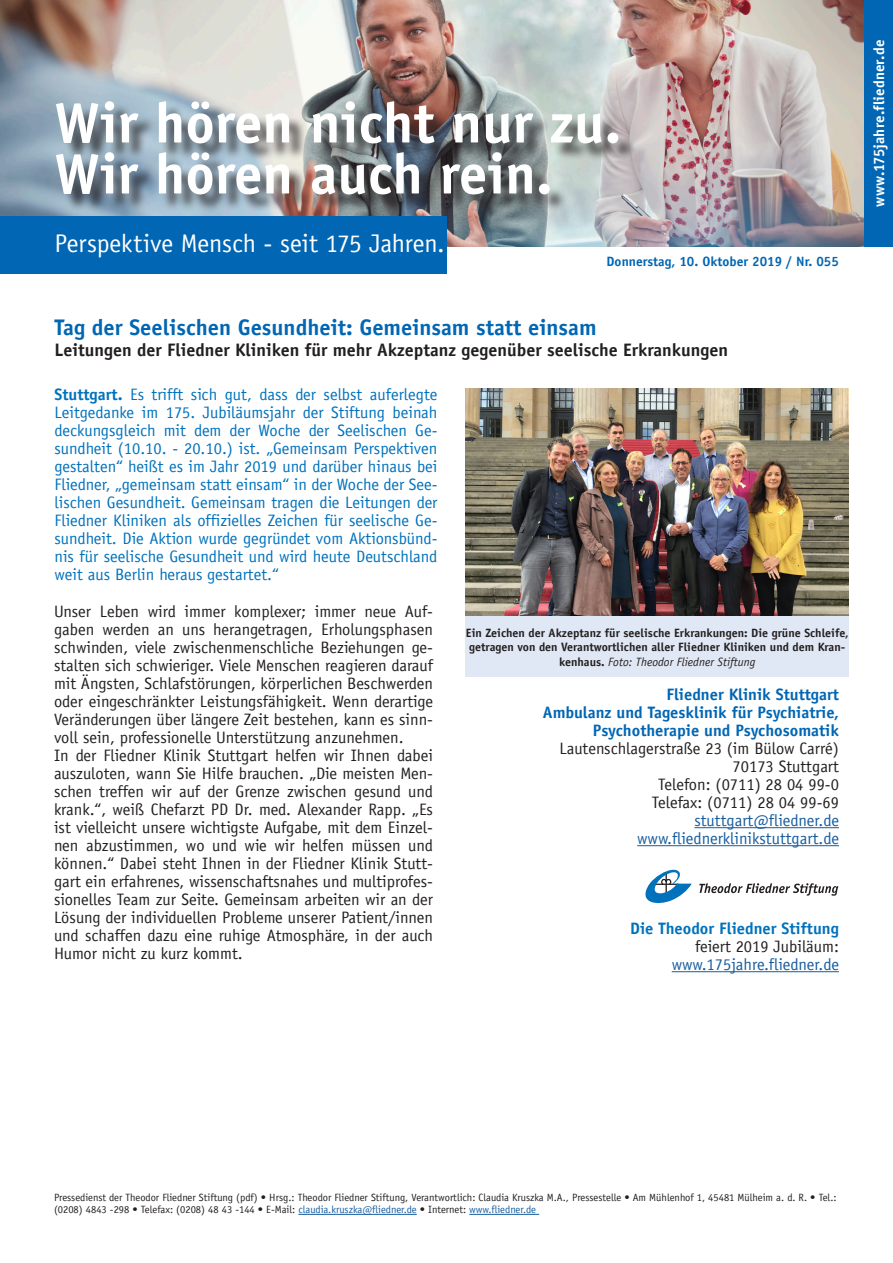
<style>
.page{position:relative;width:893px;height:1263px;background:#fff}
.page>*{position:absolute;margin:0;border:0;box-sizing:border-box;transform-origin:0 0}
.t1{font:700 57px "Officina Sans";color:#fff}
.t2{font:25.5px "Officina Sans";letter-spacing:-.005em;color:#fff}
.t3{font:700 22.5px "Officina Sans";color:#0166b3}
.t4{font:700 18px "Officina Sans";color:#231f20}
.t5{font:16.5px/18px "Officina Sans";color:#231f20;text-align:justify}
.t6{font:16.5px/18px "Officina Sans";color:#0072bc;text-align:justify}
.t7{font:700 16.5px/18px "Officina Sans";color:#0166b3;text-align:right}
.t8{font:16.5px "Officina Sans";color:#175d9e}
.t9{font:700 16.5px "Officina Sans";color:#0072bc}
.t10{font:700 15px "Officina Sans";letter-spacing:.005em;color:#fff}
.t11{font:700 13.5px "Officina Sans";color:#0166b3}
.t12{font:700 12px/14.4px "Officina Sans";color:#231f20;text-align:center}
.t13{font:10.5px/12.6px "Officina Sans";color:#231f20}
.s1{font-weight:700}
.s2{font-weight:400;font-style:italic}
.s3{color:#175d9e}
</style>
<div class="page">
<img style="left:0;top:0;width:864px;height:247px">
<hr style="left:694px;top:827px;width:145px;height:1px;background:#175d9e">
<hr style="left:637px;top:845px;width:202px;height:1px;background:#175d9e">
<hr style="left:672px;top:971px;width:167px;height:1px;background:#175d9e">
<div style="left:0;top:216px;width:446px;height:58px;background:#0166b3"></div>
<div style="left:60px;top:104px;width:576px;height:109px;background:#231f20;opacity:.75"></div>
<hr style="left:298px;top:1214px;width:119px;height:1px;background:#175d9e">
<hr style="left:469px;top:1214px;width:70px;height:1px;background:#175d9e">
<div style="left:864px;top:0;width:29px;height:247px;background:#0166b3"></div>
<svg style="left:645px;top:870px;width:47px;height:33px"></svg>
<svg style="left:699px;top:883px;width:139px;height:13px"></svg>
<img style="left:466px;top:388px;width:383px;height:229px">
<div style="left:465px;top:617px;width:384px;height:60px;background:#e1e8f5"></div>
<p class="t1" style="left:54px;top:88px;width:568px">Wir hören nicht nur zu.</p>
<p class="t1" style="left:54px;top:139px;width:500px">Wir hören auch rein.</p>
<p class="t2" style="left:54px;top:228px;width:392px">Perspektive Mensch - seit 175 Jahren.</p>
<p class="t11" style="left:607px;top:253px;width:234px">Donnerstag, 10. Oktober 2019 / Nr. 055</p>
<p class="t3" style="left:54px;top:313px;width:543px">Tag der Seelischen Gesundheit: Gemeinsam statt einsam</p>
<p class="t4" style="left:54px;top:339px;width:675px">Leitungen der Fliedner Kliniken für mehr Akzeptanz gegenüber seelische Erkrankungen</p>
<p class="t6" style="left:54px;top:386px;width:384px"><span class="s1">Stuttgart.</span> Es trifft sich gut, dass der selbst auferlegte Leitgedanke im 175. Jubiläumsjahr der Stiftung beinah deckungsgleich mit dem der Woche der Seelischen Ge&shy;sundheit (10.10. - 20.10.) ist. „Gemeinsam Perspektiven gestalten“ heißt es im Jahr 2019 und darüber hinaus bei Fliedner, „gemeinsam statt einsam“ in der Woche der See&shy;lischen Gesundheit. Gemeinsam tragen die Leitungen der Fliedner Kliniken als offizielles Zeichen für seelische Ge&shy;sundheit. Die Aktion wurde gegründet vom Aktionsbünd&shy;nis für seelische Gesundheit und wird heute Deutschland weit aus Berlin heraus gestartet.“</p>
<p class="t5" style="left:54px;top:602px;width:381px">Unser Leben wird immer komplexer; immer neue Auf&shy;gaben werden an uns herangetragen, Erholungsphasen schwinden, viele zwischenmenschliche Beziehungen ge&shy;stalten sich schwieriger. Viele Menschen reagieren darauf mit Ängsten, Schlafstörungen, körperlichen Beschwerden oder eingeschränkter Leistungsfähigkeit. Wenn derartige Veränderungen über längere Zeit bestehen, kann es sinn&shy;voll sein, professionelle Unterstützung anzunehmen.</p>
<p class="t5" style="left:54px;top:746px;width:381px">In der Fliedner Klinik Stuttgart helfen wir Ihnen dabei auszuloten, wann Sie Hilfe brauchen. „Die meisten Men&shy;schen treffen wir auf der Grenze zwischen gesund und krank.“, weiß Chefarzt PD Dr. med. Alexander Rapp. „Es ist vielleicht unsere wichtigste Aufgabe, mit dem Einzel&shy;nen abzustimmen, wo und wie wir helfen müssen und können.“ Dabei steht Ihnen in der Fliedner Klinik Stutt&shy;gart ein erfahrenes, wissenschaftsnahes und multiprofes&shy;sionelles Team zur Seite. Gemeinsam arbeiten wir an der Lösung der individuellen Probleme unserer Patient/innen und schaffen dazu eine ruhige Atmosphäre, in der auch Humor nicht zu kurz kommt.</p>
<p class="t12" style="left:466px;top:625px;width:384px">Ein Zeichen der Akzeptanz für seelische Erkrankungen: Die grüne Schleife, getragen von den Verantwortlichen aller Fliedner Kliniken und dem Kran&shy;kenhaus. <span class="s2">Foto: Theodor Fliedner Stiftung</span></p>
<p class="t7" style="left:666px;top:685px;width:174px">Fliedner Klinik Stuttgart</p>
<p class="t7" style="left:543px;top:703px;width:298px">Ambulanz und Tagesklinik für Psychiatrie,<br>Psychotherapie und Psychosomatik</p>
<p class="t5" style="left:559px;top:739px;width:281px">Lautenschlagerstraße 23 (im Bülow Carré)</p>
<p class="t5" style="left:733px;top:757px;width:108px">70173 Stuttgart</p>
<p class="t5" style="left:658px;top:775px;width:182px">Telefon: (0711) 28 04 99-0</p>
<p class="t5" style="left:652px;top:793px;width:189px">Telefax: (0711) 28 04 99-69</p>
<p class="t8" style="left:694px;top:810px;width:146px">stuttgart@fliedner.de</p>
<p class="t8" style="left:637px;top:828px;width:203px">www.fliednerklinikstuttgart.de</p>
<p class="t9" style="left:630px;top:918px;width:210px">Die Theodor Fliedner Stiftung</p>
<p class="t5" style="left:695px;top:937px;width:145px">feiert 2019 Jubiläum:</p>
<p class="t8" style="left:672px;top:954px;width:169px">www.175jahre.fliedner.de</p>
<p class="t10" style="left:870px;top:207px;width:169px;rotate:-90deg">www.175jahre.fliedner.de</p>
<p class="t13" style="left:54px;top:1191px;width:784px">Pressedienst der Theodor Fliedner Stiftung (pdf) • Hrsg.: Theodor Fliedner Stiftung, Verantwortlich: Claudia Kruszka M.A., Pressestelle • Am Mühlenhof 1, 45481 Mülheim a. d. R. • Tel.: (0208) 4843 -298 • Telefax: (0208) 48 43 -144 • E-Mail: <span class="s3">claudia.kruszka@fliedner.de</span> • Internet: <span class="s3">www.fliedner.de</span></p>
</div>
